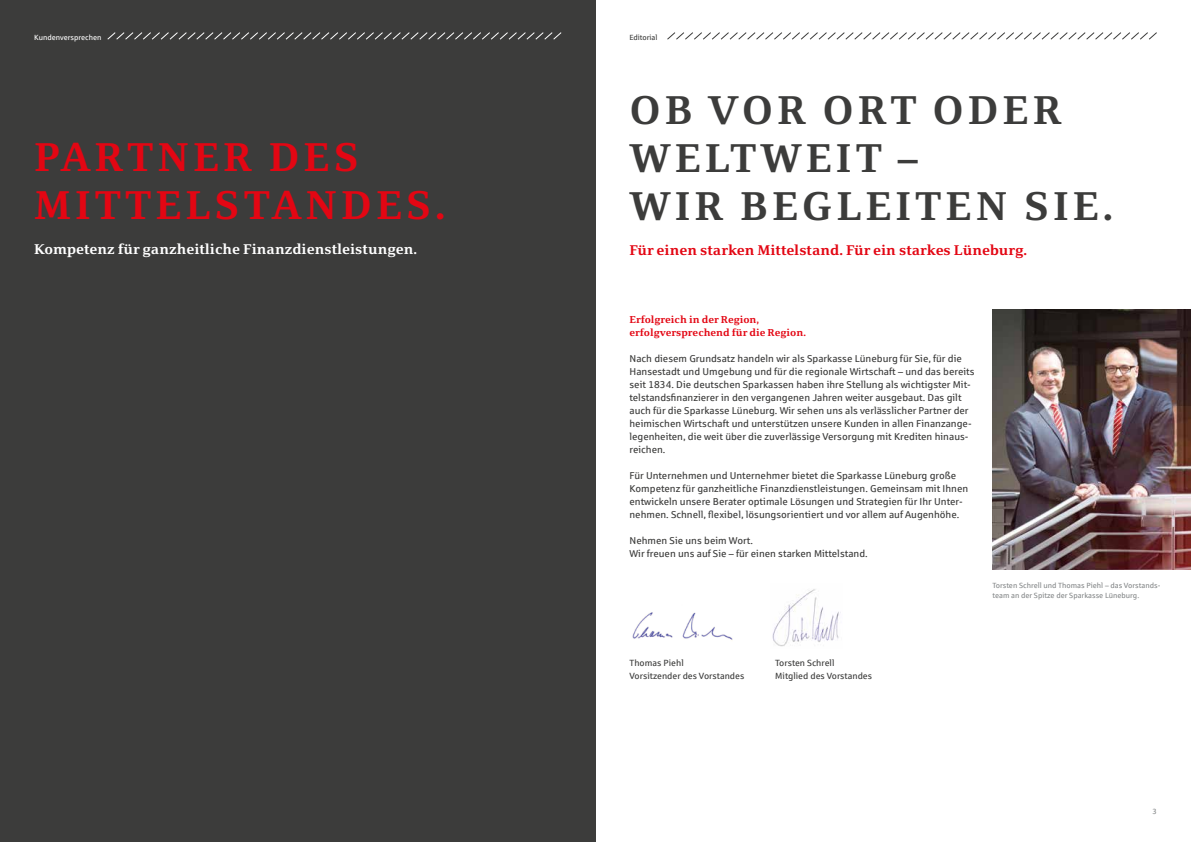
<style>
.page{position:relative;width:1191px;height:842px;background:#fff}
.page>*{position:absolute;margin:0;border:0;box-sizing:border-box;transform-origin:0 0}
.t1{font:700 40px/48px "Sparkasse Serif";letter-spacing:.1em;color:#3c3c3b}
.t2{font:700 40px/48px "Sparkasse Serif";letter-spacing:.1em;color:#e30613}
.t3{font:700 14px "Sparkasse Serif";color:#e30613}
.t4{font:700 14px "Sparkasse Serif";color:#fff}
.t5{font:10px/13px "Sparkasse Rg";color:#3c3c3b}
.t6{font:700 10px/13px "Sparkasse Serif";color:#e30613}
.t7{font:9px/13px "Sparkasse Rg";color:#3c3c3b}
.t8{font:7.5px/10px "Sparkasse Rg";color:#86898a}
.t9{font:7.5px "Sparkasse Rg";color:#fff}
.t10{font:7.5px "Sparkasse Rg";color:#3c3c3b}
</style>
<div class="page">
<div style="left:0;top:0;width:595px;height:842px;background:#3c3c3b"></div>
<svg style="left:107px;top:32px;width:455px;height:8px"></svg>
<img style="left:772px;top:589px;width:69px;height:58px">
<img style="left:632px;top:612px;width:101px;height:28px">
<img style="left:992px;top:309px;width:199px;height:260px">
<svg style="left:667px;top:32px;width:490px;height:8px"></svg>
<p class="t9" style="left:34px;top:32px;width:69px">Kundenversprechen</p>
<p class="t10" style="left:629px;top:32px;width:30px">Editorial</p>
<h1 class="t2" style="left:34px;top:132px;width:413px">PARTNER DES<br>MITTELSTANDES.</h1>
<h2 class="t4" style="left:34px;top:240px;width:385px">Kompetenz für ganzheitliche Finanzdienstleistungen.</h2>
<h1 class="t1" style="left:629px;top:85px;width:485px">OB VOR ORT ODER<br>WELTWEIT –<br>WIR BEGLEITEN SIE.</h1>
<h2 class="t3" style="left:629px;top:241px;width:399px">Für einen starken Mittelstand. Für ein starkes Lüneburg.</h2>
<p class="t6" style="left:629px;top:312px;width:178px">Erfolgreich in der Region, erfolgversprechend für die Region.</p>
<p class="t5" style="left:629px;top:351px;width:346px">Nach diesem Grundsatz handeln wir als Sparkasse Lüneburg für Sie, für die Hansestadt und Umgebung und für die regionale Wirtschaft – und das bereits seit 1834. Die deutschen Sparkassen haben ihre Stellung als wichtigster Mit&shy;telstandsfinanzierer in den vergangenen Jahren weiter ausgebaut. Das gilt auch für die Sparkasse Lüneburg. Wir sehen uns als verlässlicher Partner der heimischen Wirtschaft und unterstützen unsere Kunden in allen Finanzange&shy;legenheiten, die weit über die zuverlässige Versorgung mit Krediten hinaus&shy;reichen.</p>
<p class="t5" style="left:629px;top:468px;width:340px">Für Unternehmen und Unternehmer bietet die Sparkasse Lüneburg große Kompetenz für ganzheitliche Finanzdienstleistungen. Gemeinsam mit Ihnen entwickeln unsere Berater optimale Lösungen und Strategien für Ihr Unter&shy;nehmen. Schnell, flexibel, lösungsorientiert und vor allem auf Augenhöhe.</p>
<p class="t5" style="left:629px;top:533px;width:240px">Nehmen Sie uns beim Wort.<br>Wir freuen uns auf Sie – für einen starken Mittelstand.</p>
<p class="t8" style="left:992px;top:580px;width:169px">Torsten Schrell und Thomas Piehl – das Vorstands&shy;team an der Spitze der Sparkasse Lüneburg.</p>
<p class="t7" style="left:629px;top:656px;width:116px">Thomas Piehl<br>Vorsitzender des Vorstandes</p>
<p class="t7" style="left:775px;top:656px;width:98px">Torsten Schrell<br>Mitglied des Vorstandes</p>
<p class="t8" style="left:1152px;top:806px;width:6px">3</p>
</div>
